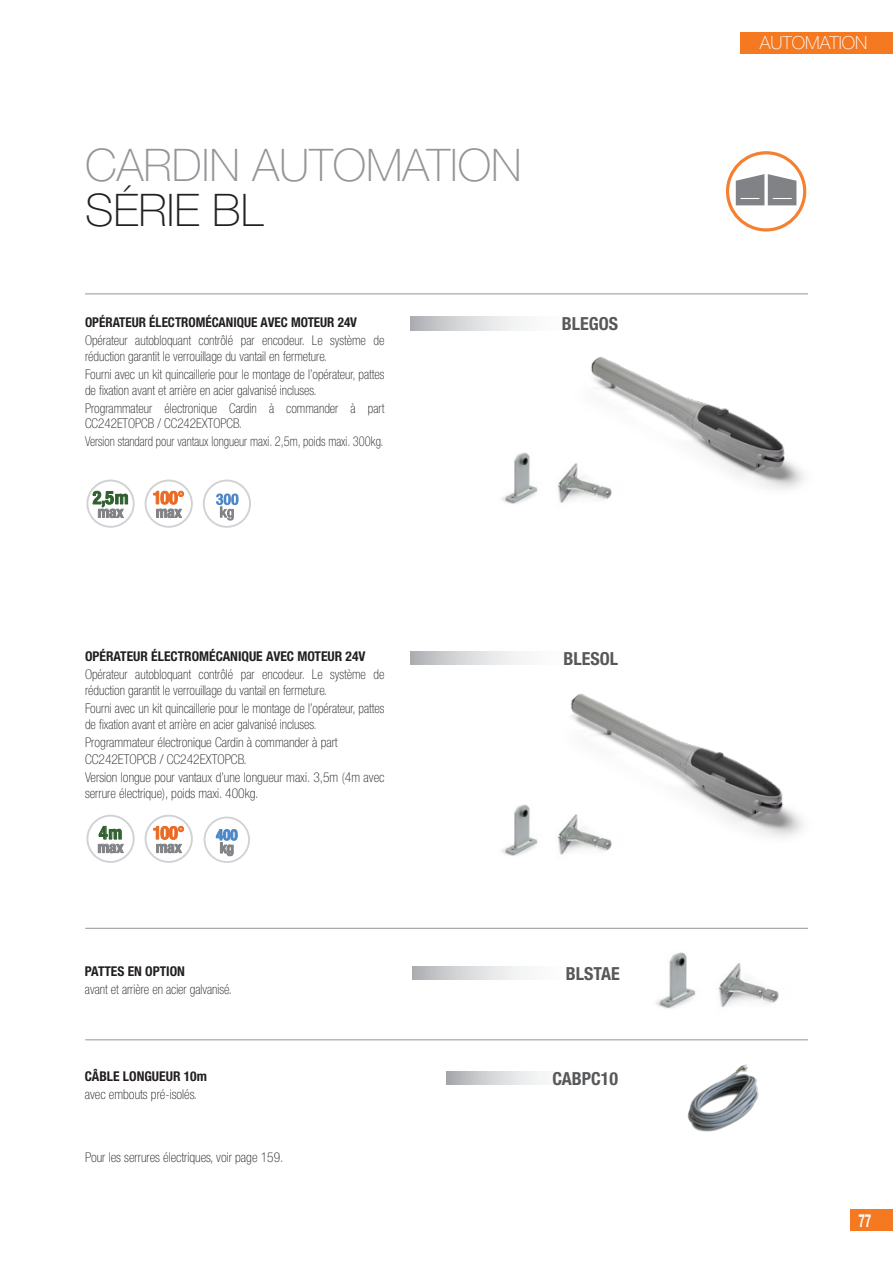
<style>
.page{position:relative;width:893px;height:1263px;background:#fff}
.page>*{position:absolute;margin:0;border:0;box-sizing:border-box;transform-origin:0 0}
.t1{font:100 45px "Helvetica Neue LT Std";color:#939598}
.t2{font:100 45px "Helvetica Neue LT Std";color:#231f20}
.t3{font:700 condensed 18px "Helvetica Neue LT Std";color:#57585a}
.t4{font:100 18px "Helvetica Neue LT Std";color:#fff}
.t5{font:700 18px "Helvetica Neue LT Std";color:#fff;scale:.65 1}
.t6{font:700 condensed 18px "Helvetica Neue LT Std";color:#316030}
.t7{font:700 condensed 15.45px "Helvetica Neue LT Std";color:#808285}
.t8{font:100 condensed 13.5px/15.8px "Helvetica Neue LT Std";color:#231f20}
.t9{font:700 condensed 13.5px "Helvetica Neue LT Std";color:#231f20}
.t10{font:100 condensed 13.5px "Helvetica Neue LT Std";color:#231f20;scale:.92 1}
</style>
<div class="page">
<div style="left:850px;top:1209px;width:43px;height:22px;background:#f47921"></div>
<div style="left:740px;top:32px;width:153px;height:21px;background:#f47921"></div>
<hr style="left:85px;top:293px;width:723px;height:1px;background:#939598">
<hr style="left:85px;top:1039px;width:723px;height:1px;background:#939598">
<hr style="left:85px;top:928px;width:723px;height:1px;background:#939598">
<img style="left:571px;top:693px;width:232px;height:144px">
<img style="left:591px;top:356px;width:213px;height:133px">
<img style="left:558px;top:456px;width:98px;height:47px">
<img style="left:558px;top:807px;width:98px;height:48px">
<img style="left:502px;top:452px;width:36px;height:52px">
<img style="left:502px;top:804px;width:36px;height:52px">
<img style="left:687px;top:1064px;width:72px;height:68px">
<img style="left:718px;top:963px;width:61px;height:45px">
<img style="left:656px;top:952px;width:40px;height:57px">
<div style="left:726px;top:151px;width:80px;height:81px;border:3px solid #f48031;border-radius:50%"></div>
<svg style="left:736px;top:174px;width:60px;height:31px;background:#96989a"></svg>
<svg style="left:410px;top:652px;width:113px;height:13px"></svg>
<svg style="left:410px;top:317px;width:113px;height:13px"></svg>
<div style="left:86px;top:480px;width:49px;height:48px;border:2px solid #d1d2d4;border-radius:50%"></div>
<svg style="left:93px;top:491px;width:35px;height:27px"></svg>
<div style="left:145px;top:480px;width:48px;height:48px;border:2px solid #d1d2d4;border-radius:50%"></div>
<svg style="left:153px;top:491px;width:31px;height:27px"></svg>
<div style="left:86px;top:815px;width:49px;height:48px;border:2px solid #d1d2d4;border-radius:50%"></div>
<svg style="left:98px;top:826px;width:26px;height:27px"></svg>
<div style="left:145px;top:815px;width:48px;height:48px;border:2px solid #d1d2d4;border-radius:50%"></div>
<svg style="left:153px;top:826px;width:31px;height:27px"></svg>
<div style="left:203px;top:480px;width:48px;height:48px;border:2px solid #d1d2d4;border-radius:50%"></div>
<svg style="left:216px;top:493px;width:23px;height:28px"></svg>
<svg style="left:412px;top:967px;width:113px;height:13px"></svg>
<svg style="left:447px;top:1072px;width:95px;height:13px"></svg>
<div style="left:204px;top:816px;width:46px;height:47px;border:2px solid #d1d2d4;border-radius:50%"></div>
<svg style="left:216px;top:829px;width:22px;height:27px"></svg>
<p class="t1" style="left:85px;top:139px;width:438px">CARDIN AUTOMATION</p>
<p class="t2" style="left:85px;top:184px;width:180px">SÉRIE BL</p>
<p class="t9" style="left:85px;top:314px;width:274px">OPÉRATEUR ÉLECTROMÉCANIQUE AVEC MOTEUR 24V</p>
<p class="t8" style="left:85px;top:332px;width:301px">Opérateur autobloquant contrôlé par encodeur. Le système de réduction garantit le verrouillage du vantail en fermeture.</p>
<p class="t8" style="left:85px;top:366px;width:301px">Fourni avec un kit quincaillerie pour le montage de l’opérateur, pattes de fixation avant et arrière en acier galvanisé incluses.</p>
<p class="t8" style="left:85px;top:400px;width:301px">Programmateur électronique Cardin à commander à part<br>CC242ETOPCB / CC242EXTOPCB.</p>
<p class="t10" style="left:85px;top:434px;width:326px">Version standard pour vantaux longueur maxi. 2,5m, poids maxi. 300kg.</p>
<p class="t3" style="left:562px;top:313px;width:58px">BLEGOS</p>
<p class="t9" style="left:85px;top:648px;width:282px">OPÉRATEUR ÉLECTROMÉCANIQUE AVEC MOTEUR 24V</p>
<p class="t8" style="left:85px;top:667px;width:301px">Opérateur autobloquant contrôlé par encodeur. Le système de réduction garantit le verrouillage du vantail en fermeture.</p>
<p class="t8" style="left:85px;top:700px;width:301px">Fourni avec un kit quincaillerie pour le montage de l’opérateur, pattes de fixation avant et arrière en acier galvanisé incluses.</p>
<p class="t8" style="left:85px;top:734px;width:254px">Programmateur électronique Cardin à commander à part</p>
<p class="t8" style="left:85px;top:752px;width:163px">CC242ETOPCB / CC242EXTOPCB.</p>
<p class="t8" style="left:85px;top:770px;width:301px">Version longue pour vantaux d’une longueur maxi. 3,5m (4m avec serrure électrique), poids maxi. 400kg.</p>
<p class="t6" style="left:99px;top:822px;width:25px">4m</p>
<p class="t7" style="left:98px;top:838px;width:27px">max</p>
<p class="t9" style="left:85px;top:963px;width:101px">PATTES EN OPTION</p>
<p class="t8" style="left:85px;top:981px;width:148px">avant et arrière en acier galvanisé.</p>
<p class="t9" style="left:85px;top:1068px;width:123px">CÂBLE LONGUEUR 10m</p>
<p class="t8" style="left:85px;top:1086px;width:113px">avec embouts pré-isolés.</p>
<p class="t8" style="left:85px;top:1149px;width:200px">Pour les serrures électriques, voir page 159.</p>
<p class="t3" style="left:563px;top:647px;width:56px">BLESOL</p>
<p class="t3" style="left:566px;top:962px;width:55px">BLSTAE</p>
<p class="t3" style="left:553px;top:1067px;width:67px">CABPC10</p>
<h2 class="t4" style="left:760px;top:32px;width:109px">AUTOMATION</h2>
<h2 class="t5" style="left:858px;top:1209px;width:22px">77</h2>
</div>
